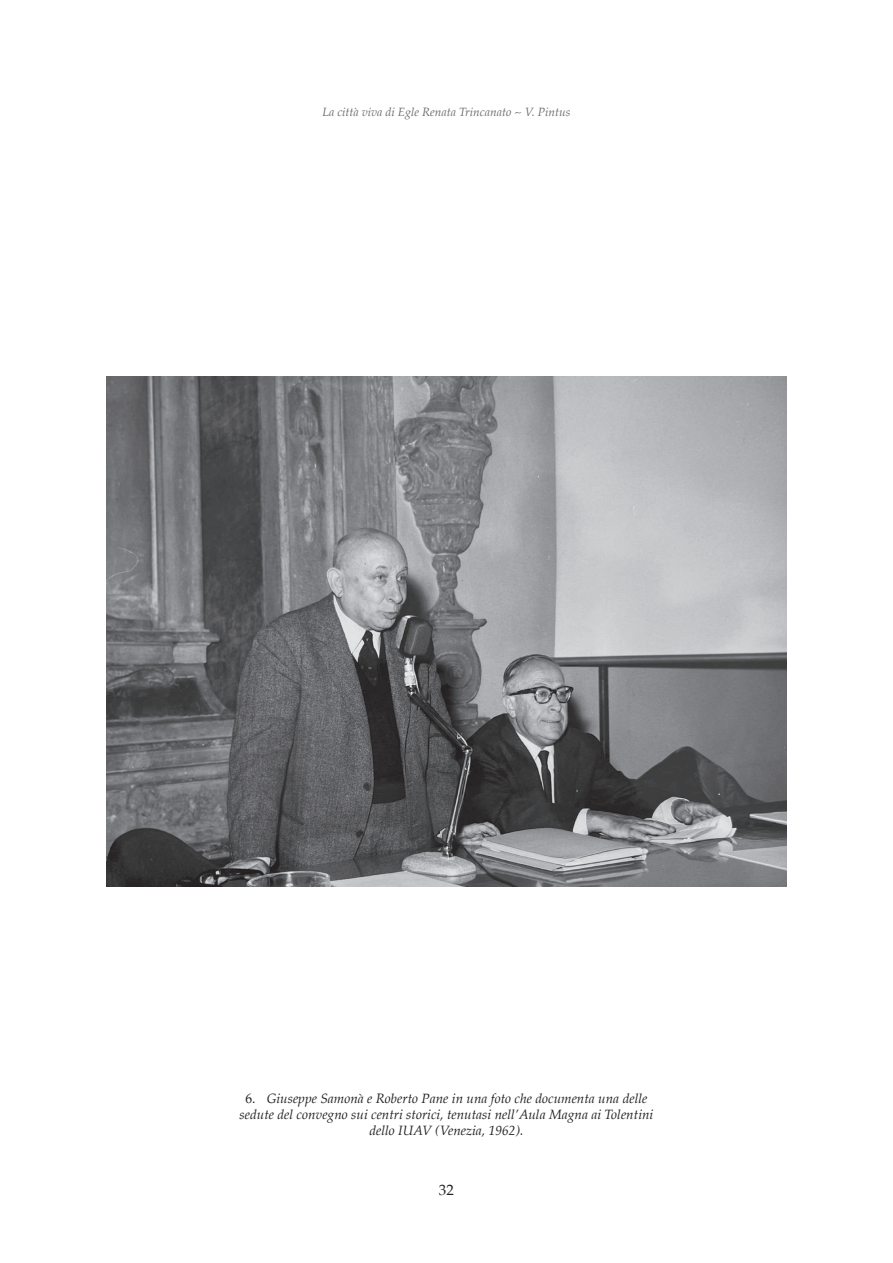
<style>
.page{position:relative;width:893px;height:1263px;background:#fff}
.page>*{position:absolute;margin:0;border:0;box-sizing:border-box;transform-origin:0 0}
.t1{font:15px "Palatino";color:#231f20}
.t2{font:italic 13.5px/16.2px "Palatino";color:#231f20;text-align:center}
.t3{font:italic 12px "Palatino";color:#6c6d70}
.s1{font-style:normal}
</style>
<div class="page">
<img style="left:106px;top:376px;width:681px;height:511px">
<p class="t3" style="left:322px;top:102px;width:250px">La città viva di Egle Renata Trincanato ~ V. Pintus</p>
<p class="t2" style="left:240px;top:1090px;width:415px"><span class="s1">6.</span> Giuseppe Samonà e Roberto Pane in una foto che documenta una delle sedute del convegno sui centri storici, tenutasi nell’Aula Magna ai Tolentini dello IUAV (Venezia, 1962).</p>
<p class="t1" style="left:439px;top:1177px;width:16px">32</p>
</div>
